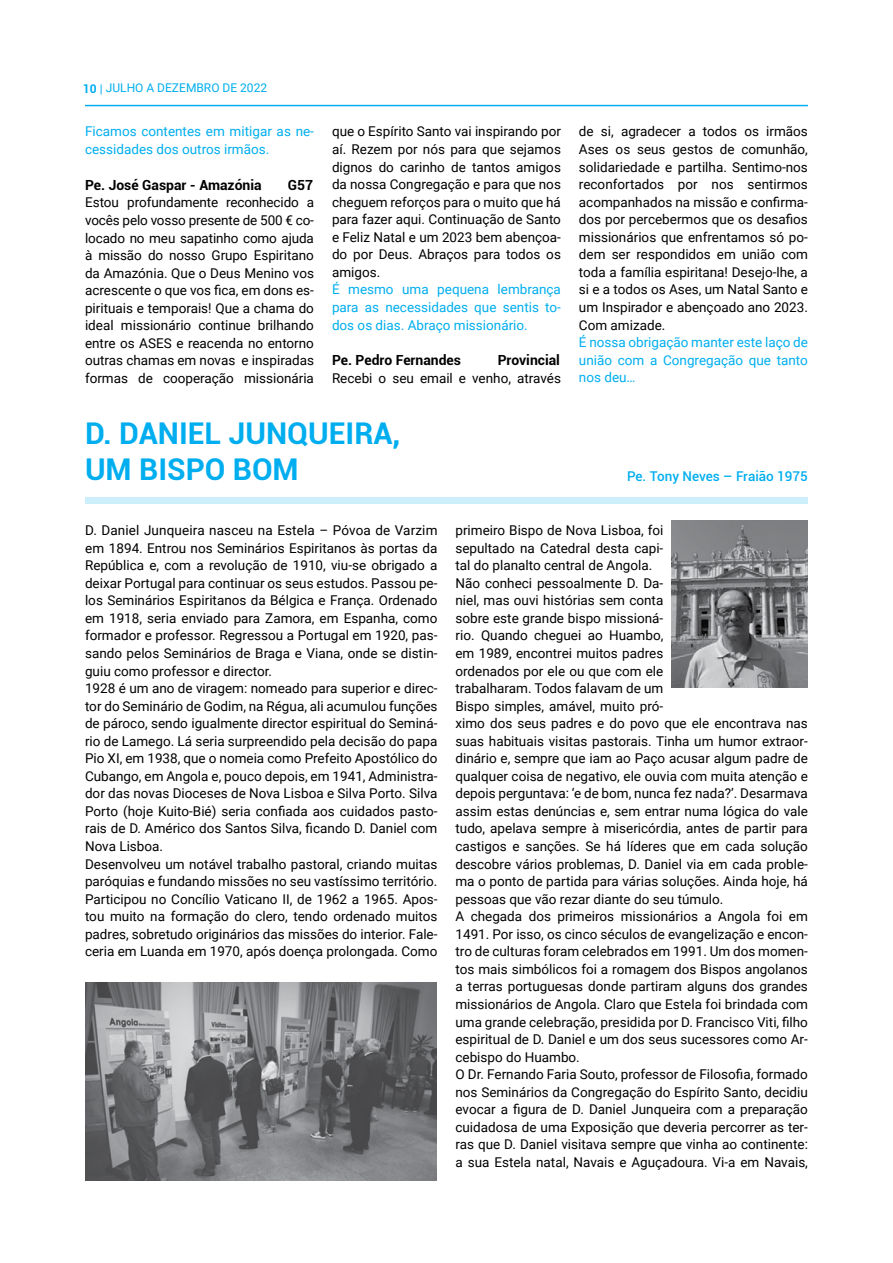
<style>
.page{position:relative;width:893px;height:1263px;background:#fff}
.page>*{position:absolute;margin:0;border:0;box-sizing:border-box;transform-origin:0 0}
.t1{font:700 30px/36px "Roboto";color:#00aeef}
.t2{font:700 13.95px "Roboto";color:#000}
.t3{font:13.5px/17.5px "Roboto";color:#000;text-align:justify}
.t4{font:13.5px/17.5px "Roboto";color:#00aeef;text-align:justify}
.t5{font:500 13.5px "Roboto";color:#00aeef}
.t6{font:12px "Roboto";color:#00aeef}
.s1{font-weight:700}
</style>
<div class="page">
<hr style="left:85px;top:105px;width:723px;height:1px;background:#00aeef">
<div style="left:85px;top:497px;width:723px;height:7px;background:#cdeffb"></div>
<img style="left:85px;top:982px;width:351px;height:199px">
<img style="left:672px;top:520px;width:136px;height:168px">
<p class="t6" style="left:83px;top:80px;width:186px"><span class="s1">10</span> | JULHO A DEZEMBRO DE 2022</p>
<p class="t4" style="left:85px;top:122px;width:230px">Ficamos contentes em mitigar as ne&shy;cessidades dos outros irmãos.</p>
<p class="t2" style="left:85px;top:175px;width:178px">Pe. José Gaspar - Amazónia</p>
<p class="t2" style="left:288px;top:175px;width:27px">G57</p>
<p class="t3" style="left:85px;top:193px;width:230px">Estou profundamente reconhecido a vocês pelo vosso presente de 500 € co&shy;locado no meu sapatinho como ajuda à missão do nosso Grupo Espiritano da Amazónia. Que o Deus Menino vos acrescente o que vos fica, em dons es&shy;pirituais e temporais! Que a chama do ideal missionário continue brilhando entre os ASES e reacenda no entorno outras chamas em novas e inspiradas formas de cooperação missionária</p>
<p class="t3" style="left:332px;top:122px;width:230px">que o Espírito Santo vai inspirando por aí. Rezem por nós para que sejamos dignos do carinho de tantos amigos da nossa Congregação e para que nos cheguem reforços para o muito que há para fazer aqui. Continuação de Santo e Feliz Natal e um 2023 bem abençoa&shy;do por Deus. Abraços para todos os amigos.</p>
<p class="t4" style="left:332px;top:280px;width:230px">É mesmo uma pequena lembrança para as necessidades que sentis to&shy;dos os dias. Abraço missionário.</p>
<p class="t2" style="left:332px;top:351px;width:131px">Pe. Pedro Fernandes</p>
<p class="t2" style="left:498px;top:351px;width:64px">Provincial</p>
<p class="t3" style="left:332px;top:369px;width:230px">Recebi o seu email e venho, através</p>
<h1 class="t1" style="left:85px;top:414px;width:317px">D. DANIEL JUNQUEIRA,<br>UM BISPO BOM</h1>
<p class="t3" style="left:579px;top:122px;width:230px">de si, agradecer a todos os irmãos Ases os seus gestos de comunhão, solidariedade e partilha. Sentimo-nos reconfortados por nos sentirmos acompanhados na missão e confirma&shy;dos por percebermos que os desafios missionários que enfrentamos só po&shy;dem ser respondidos em união com toda a família espiritana! Desejo-lhe, a si e a todos os Ases, um Natal Santo e um Inspirador e abençoado ano 2023.<br>Com amizade.</p>
<p class="t4" style="left:579px;top:333px;width:230px">É nossa obrigação manter este laço de união com a Congregação que tanto nos deu…</p>
<p class="t5" style="left:627px;top:467px;width:182px">Pe. Tony Neves – Fraião 1975</p>
<p class="t3" style="left:85px;top:521px;width:354px;text-align:left">D. Daniel Junqueira nasceu na Estela – Póvoa de Varzim em 1894. Entrou nos Seminários Espiritanos às portas da República e, com a revolução de 1910, viu-se obrigado a deixar Portugal para continuar os seus estudos. Passou pe&shy;los Seminários Espiritanos da Bélgica e França. Ordenado em 1918, seria enviado para Zamora, em Espanha, como formador e professor. Regressou a Portugal em 1920, pas&shy;sando pelos Seminários de Braga e Viana, onde se distin&shy;guiu como professor e director.<br>1928 é um ano de viragem: nomeado para superior e direc&shy;tor do Seminário de Godim, na Régua, ali acumulou funções de pároco, sendo igualmente director espiritual do Seminá&shy;rio de Lamego. Lá seria surpreendido pela decisão do papa Pio XI, em 1938, que o nomeia como Prefeito Apostólico do Cubango, em Angola e, pouco depois, em 1941, Administra&shy;dor das novas Dioceses de Nova Lisboa e Silva Porto. Silva Porto (hoje Kuito-Bié) seria confiada aos cuidados pasto&shy;rais de D. Américo dos Santos Silva, ficando D. Daniel com Nova Lisboa.<br>Desenvolveu um notável trabalho pastoral, criando muitas paróquias e fundando missões no seu vastíssimo território.<br>Participou no Concílio Vaticano II, de 1962 a 1965. Apos&shy;tou muito na formação do clero, tendo ordenado muitos padres, sobretudo originários das missões do interior. Fale&shy;ceria em Luanda em 1970, após doença prolongada. Como</p>
<p class="t3" style="left:455px;top:521px;width:354px;text-align:left">primeiro Bispo de Nova Lisboa, foi<br>sepultado na Catedral desta capi-<br>tal do planalto central de Angola.<br>Não conheci pessoalmente D. Da-<br>niel, mas ouvi histórias sem conta<br>sobre este grande bispo missioná-<br>rio. Quando cheguei ao Huambo,<br>em 1989, encontrei muitos padres<br>ordenados por ele ou que com ele<br>trabalharam. Todos falavam de um<br>Bispo simples, amável, muito pró-<br>ximo dos seus padres e do povo que ele encontrava nas suas habituais visitas pastorais. Tinha um humor extraor&shy;dinário e, sempre que iam ao Paço acusar algum padre de qualquer coisa de negativo, ele ouvia com muita atenção e depois perguntava: ‘e de bom, nunca fez nada?’. Desarmava assim estas denúncias e, sem entrar numa lógica do vale tudo, apelava sempre à misericórdia, antes de partir para castigos e sanções. Se há líderes que em cada solução descobre vários problemas, D. Daniel via em cada proble&shy;ma o ponto de partida para várias soluções. Ainda hoje, há pessoas que vão rezar diante do seu túmulo.<br>A chegada dos primeiros missionários a Angola foi em 1491. Por isso, os cinco séculos de evangelização e encon&shy;tro de culturas foram celebrados em 1991. Um dos momen&shy;tos mais simbólicos foi a romagem dos Bispos angolanos a terras portuguesas donde partiram alguns dos grandes missionários de Angola. Claro que Estela foi brindada com uma grande celebração, presidida por D. Francisco Viti, filho espiritual de D. Daniel e um dos seus sucessores como Ar&shy;cebispo do Huambo.<br>O Dr. Fernando Faria Souto, professor de Filosofia, formado nos Seminários da Congregação do Espírito Santo, decidiu evocar a figura de D. Daniel Junqueira com a preparação cuidadosa de uma Exposição que deveria percorrer as ter&shy;ras que D. Daniel visitava sempre que vinha ao continente: a sua Estela natal, Navais e Aguçadoura. Vi-a em Navais,</p>
</div>
